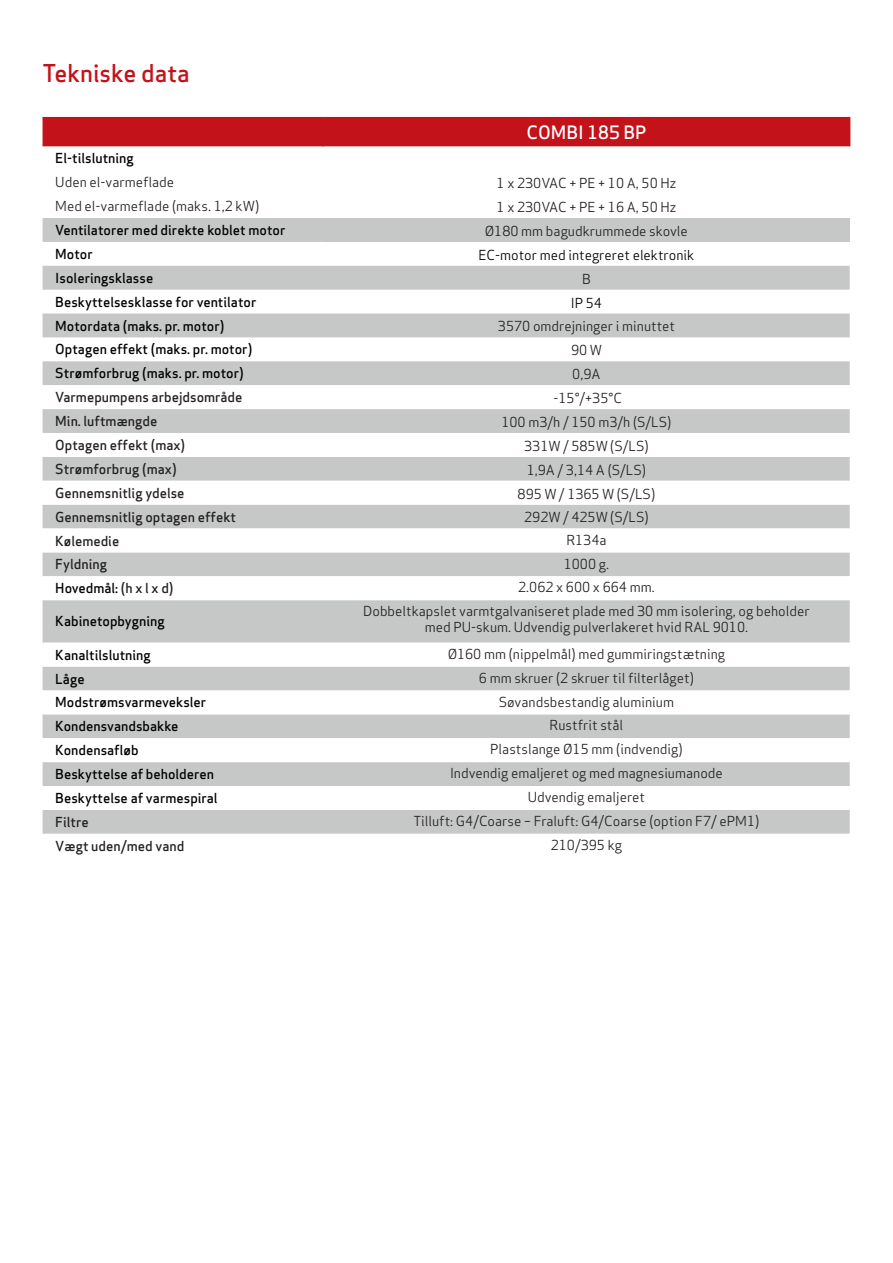
<style>
.page{position:relative;width:893px;height:1263px;background:#fff}
.page>*{position:absolute;margin:0;border:0;box-sizing:border-box;transform-origin:0 0}
.t1{font:500 24px "Apex Sans";color:#c4121a}
.t2{font:500 18px "Apex Sans";color:#fff}
.t3{font:13.5px/16.2px "Apex Sans";color:#231f20;text-align:center}
.t4{font:500 13.5px "Apex Sans";color:#000}
.t5{font:500 13.5px "Apex Sans";color:#231f20}
.t6{font:13.5px "Apex Sans";color:#000}
.s1{color:#231f20}
</style>
<div class="page">
<svg style="left:43px;top:218px;width:807px;height:167px;fill:#c6c8c8"></svg>
<div style="left:323px;top:218px;width:527px;height:24px;background:#c6c8c8"></div>
<svg style="left:43px;top:409px;width:807px;height:425px;fill:#c6c8c8"></svg>
<hr style="left:43px;top:117px;width:280px;height:1px;background:#c4121a">
<hr style="left:323px;top:117px;width:527px;height:1px;background:#c4121a">
<div style="left:43px;top:118px;width:807px;height:28px;background:#c4121a"></div>
<h1 class="t1" style="left:43px;top:52px;width:149px">Tekniske data</h1>
<h2 class="t2" style="left:526px;top:116px;width:121px">COMBI 185 BP</h2>
<p class="t4" style="left:55px;top:146px;width:80px">El-tilslutning</p>
<p class="t3" style="left:55px;top:173px;width:120px">Uden el-varmeflade</p>
<p class="t3" style="left:497px;top:174px;width:181px">1 x 230VAC + PE + 10 A, 50 Hz</p>
<p class="t3" style="left:55px;top:197px;width:205px">Med el-varmeflade (maks. 1,2 kW)</p>
<p class="t3" style="left:497px;top:198px;width:181px">1 x 230VAC + PE + 16 A, 50 Hz</p>
<p class="t4" style="left:55px;top:218px;width:232px">Ventilatorer med direkte koblet motor</p>
<p class="t3" style="left:485px;top:222px;width:204px">Ø180 mm bagudkrummede skovle</p>
<p class="t4" style="left:55px;top:242px;width:39px">Motor</p>
<p class="t6" style="left:478px;top:244px;width:217px">EC-motor med integreret elektronik</p>
<p class="t4" style="left:55px;top:266px;width:100px">Isoleringsklasse</p>
<p class="t3" style="left:582px;top:269px;width:10px">B</p>
<p class="t4" style="left:55px;top:290px;width:203px">Beskyttelsesklasse for ventilator</p>
<p class="t6" style="left:571px;top:291px;width:33px">IP 54</p>
<p class="t4" style="left:55px;top:314px;width:171px">Motordata (maks. pr. motor)</p>
<p class="t3" style="left:498px;top:317px;width:179px">3570 omdrejninger i minuttet</p>
<p class="t4" style="left:55px;top:338px;width:199px">Optagen effekt (maks. pr. motor)</p>
<p class="t3" style="left:571px;top:341px;width:32px">90 W</p>
<p class="t4" style="left:55px;top:361px;width:190px">Strømforbrug (maks. pr. motor)</p>
<p class="t3" style="left:572px;top:365px;width:30px">0,9A</p>
<p class="t5" style="left:55px;top:385px;width:189px">Varmepumpens arbejdsområde</p>
<p class="t3" style="left:553px;top:389px;width:70px">-15°/+35°C</p>
<p class="t5" style="left:55px;top:409px;width:104px">Min. luftmængde</p>
<p class="t3" style="left:501px;top:413px;width:172px">100 m3/h / 150 m3/h (S/LS)</p>
<p class="t5" style="left:55px;top:433px;width:131px">Optagen effekt (max)</p>
<p class="t3" style="left:524px;top:436px;width:126px">331W / 585W (S/LS)</p>
<p class="t5" style="left:55px;top:457px;width:123px">Strømforbrug (max)</p>
<p class="t3" style="left:527px;top:460px;width:121px">1,9A / 3,14 A (S/LS)</p>
<p class="t5" style="left:55px;top:481px;width:131px">Gennemsnitlig ydelse</p>
<p class="t3" style="left:518px;top:484px;width:139px">895 W / 1365 W (S/LS)</p>
<p class="t5" style="left:55px;top:505px;width:182px">Gennemsnitlig optagen effekt</p>
<p class="t3" style="left:524px;top:508px;width:126px">292W / 425W (S/LS)</p>
<p class="t5" style="left:55px;top:529px;width:66px">Kølemedie</p>
<p class="t3" style="left:566px;top:530px;width:42px">R134a</p>
<p class="t5" style="left:55px;top:552px;width:53px">Fyldning</p>
<p class="t3" style="left:564px;top:554px;width:47px">1000 g.</p>
<p class="t4" style="left:55px;top:576px;width:120px">Hovedmål: <span class="s1">(h x l x d)</span></p>
<p class="t3" style="left:518px;top:578px;width:138px">2.062 x 600 x 664 mm.</p>
<p class="t4" style="left:55px;top:610px;width:111px">Kabinetopbygning</p>
<p class="t3" style="left:363px;top:602px;width:448px">Dobbeltkapslet varmtgalvaniseret plade med 30 mm isolering, og beholder med PU-skum. Udvendig pulverlakeret hvid RAL 9010.</p>
<p class="t4" style="left:55px;top:643px;width:97px">Kanaltilslutning</p>
<p class="t3" style="left:448px;top:644px;width:279px">Ø160 mm (nippelmål) med gummiringstætning</p>
<p class="t4" style="left:55px;top:667px;width:31px">Låge</p>
<p class="t3" style="left:479px;top:668px;width:216px">6 mm skruer (2 skruer til filterlåget)</p>
<p class="t4" style="left:55px;top:691px;width:153px">Modstrømsvarmeveksler</p>
<p class="t3" style="left:499px;top:692px;width:177px">Søvandsbestandig aluminium</p>
<p class="t4" style="left:55px;top:714px;width:125px">Kondensvandsbakke</p>
<p class="t3" style="left:550px;top:716px;width:75px">Rustfrit stål</p>
<p class="t4" style="left:55px;top:738px;width:85px">Kondensafløb</p>
<p class="t3" style="left:490px;top:740px;width:194px">Plastslange Ø15 mm (indvendig)</p>
<p class="t4" style="left:55px;top:762px;width:160px">Beskyttelse af beholderen</p>
<p class="t3" style="left:450px;top:764px;width:274px">Indvendig emaljeret og med magnesiumanode</p>
<p class="t4" style="left:55px;top:786px;width:164px">Beskyttelse af varmespiral</p>
<p class="t3" style="left:528px;top:788px;width:119px">Udvendig emaljeret</p>
<p class="t5" style="left:55px;top:810px;width:35px">Filtre</p>
<p class="t3" style="left:414px;top:812px;width:347px">Tilluft: G4/Coarse – Fraluft: G4/Coarse (option F7/ ePM1)</p>
<p class="t5" style="left:55px;top:834px;width:131px">Vægt uden/med vand</p>
<p class="t3" style="left:551px;top:835px;width:73px">210/395 kg</p>
</div>
